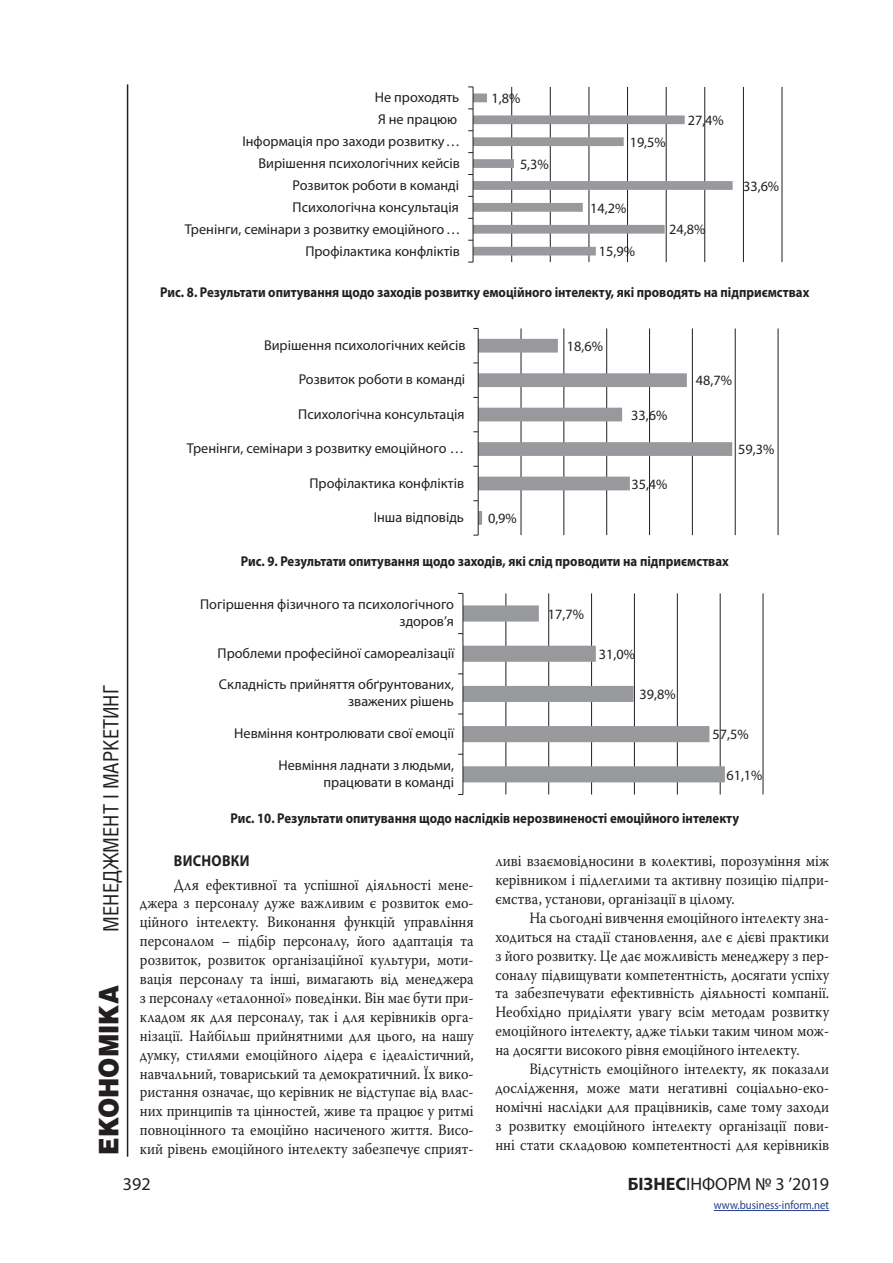
<style>
.page{position:relative;width:893px;height:1263px;background:#fff}
.page>*{position:absolute;margin:0;border:0;box-sizing:border-box;transform-origin:0 0}
.t1{font:900 27px "Helios";color:#231f20;scale:.9 1}
.t2{font:21px "Helios Cond";color:#231f20}
.t3{font:18px "Myriad Pro";color:#231f20}
.Osnova{font:15.75px/18.9px "Warnock Pro";color:#231f20;text-align:justify;scale:.9 1}
.Glavka{font:700 15.75px "Myriad Pro";letter-spacing:.02em;color:#231f20;scale:.9 1}
.t4{font:14.25px/17.1px "Myriad Pro";color:#231f20;text-align:right}
.Title_table{font:700 14.25px "Myriad Pro";color:#231f20;scale:.9 1}
.t5{font:12px "Myriad Pro";color:#253f8e;scale:.9 1}
.s1{font-weight:700}
</style>
<div class="page">
<hr style="left:127px;top:84px;width:1px;height:1073px;background:#231f20">
<hr style="left:714px;top:1210px;width:115px;height:1px;background:#253f8e">
<hr style="left:782px;top:87px;width:1px;height:175px;background:#231f20">
<hr style="left:743px;top:87px;width:1px;height:175px;background:#231f20">
<hr style="left:704px;top:87px;width:1px;height:175px;background:#231f20">
<hr style="left:666px;top:87px;width:1px;height:175px;background:#231f20">
<hr style="left:627px;top:87px;width:1px;height:175px;background:#231f20">
<hr style="left:589px;top:87px;width:1px;height:175px;background:#231f20">
<hr style="left:550px;top:87px;width:1px;height:175px;background:#231f20">
<hr style="left:511px;top:87px;width:1px;height:175px;background:#231f20">
<hr style="left:473px;top:87px;width:1px;height:175px;background:#231f20">
<svg style="left:468px;top:87px;width:265px;height:168px"></svg>
<hr style="left:778px;top:328px;width:1px;height:207px;background:#231f20">
<hr style="left:735px;top:328px;width:1px;height:207px;background:#231f20">
<hr style="left:692px;top:328px;width:1px;height:207px;background:#231f20">
<hr style="left:649px;top:328px;width:1px;height:207px;background:#231f20">
<hr style="left:606px;top:328px;width:1px;height:207px;background:#231f20">
<hr style="left:563px;top:328px;width:1px;height:207px;background:#231f20">
<hr style="left:521px;top:328px;width:1px;height:207px;background:#231f20">
<svg style="left:479px;top:339px;width:253px;height:186px"></svg>
<hr style="left:478px;top:328px;width:1px;height:207px;background:#231f20">
<hr style="left:763px;top:593px;width:1px;height:201px;background:#231f20">
<hr style="left:720px;top:593px;width:1px;height:201px;background:#231f20">
<hr style="left:677px;top:593px;width:1px;height:201px;background:#231f20">
<hr style="left:634px;top:593px;width:1px;height:201px;background:#231f20">
<hr style="left:591px;top:593px;width:1px;height:201px;background:#231f20">
<hr style="left:548px;top:593px;width:1px;height:201px;background:#231f20">
<hr style="left:505px;top:593px;width:1px;height:201px;background:#231f20">
<svg style="left:464px;top:605px;width:261px;height:177px"></svg>
<hr style="left:463px;top:593px;width:1px;height:201px;background:#231f20">
<p class="t4" style="left:375px;top:89px;width:86px">Не проходять</p>
<p class="t4" style="left:491px;top:90px;width:30px">1,8%</p>
<p class="t4" style="left:378px;top:111px;width:81px">Я не працюю</p>
<p class="t4" style="left:688px;top:111px;width:38px">27,4%</p>
<p class="t4" style="left:242px;top:132px;width:219px">Інформація про заходи розвитку …</p>
<p class="t4" style="left:630px;top:133px;width:38px">19,5%</p>
<p class="t4" style="left:258px;top:154px;width:203px">Вирішення психологічних кейсів</p>
<p class="t4" style="left:520px;top:155px;width:30px">5,3%</p>
<p class="t4" style="left:293px;top:176px;width:168px">Розвиток роботи в команді</p>
<p class="t4" style="left:743px;top:177px;width:38px">33,6%</p>
<p class="t4" style="left:293px;top:198px;width:168px">Психологічна консультація</p>
<p class="t4" style="left:590px;top:199px;width:38px">14,2%</p>
<p class="t4" style="left:185px;top:220px;width:277px">Тренінги, семінари з розвитку емоційного …</p>
<p class="t4" style="left:669px;top:221px;width:38px">24,8%</p>
<p class="t4" style="left:305px;top:242px;width:156px">Профілактика конфліктів</p>
<p class="t4" style="left:599px;top:243px;width:38px">15,9%</p>
<p class="Title_table" style="left:160px;top:283px;width:723px">Рис. 8. Результати опитування щодо заходів розвитку емоційного інтелекту, які проводять на підприємствах</p>
<p class="t4" style="left:264px;top:336px;width:203px">Вирішення психологічних кейсів</p>
<p class="t4" style="left:567px;top:337px;width:38px">18,6%</p>
<p class="t4" style="left:299px;top:371px;width:168px">Розвиток роботи в команді</p>
<p class="t4" style="left:696px;top:372px;width:38px">48,7%</p>
<p class="t4" style="left:298px;top:405px;width:168px">Психологічна консультація</p>
<p class="t4" style="left:631px;top:406px;width:38px">33,6%</p>
<p class="t4" style="left:187px;top:440px;width:278px">Тренінги, семінари з розвитку емоційного …</p>
<p class="t4" style="left:738px;top:441px;width:38px">59,3%</p>
<p class="t4" style="left:309px;top:474px;width:156px">Профілактика конфліктів</p>
<p class="t4" style="left:631px;top:475px;width:38px">35,4%</p>
<p class="t4" style="left:374px;top:509px;width:92px">Інша відповідь</p>
<p class="t4" style="left:488px;top:509px;width:30px">0,9%</p>
<p class="Title_table" style="left:241px;top:551px;width:544px">Рис. 9. Результати опитування щодо заходів, які слід проводити на підприємствах</p>
<h2 class="t2" style="left:98px;top:931px;width:248px;rotate:-90deg">МЕНЕДЖМЕНТ І МАРКЕТИНГ</h2>
<h1 class="t1" style="left:92px;top:1154px;width:189px;rotate:-90deg">ЕКОНОМІКА</h1>
<p class="t4" style="left:200px;top:595px;width:255px">Погіршення фізичного та психологічного здоров’я</p>
<p class="t4" style="left:218px;top:644px;width:238px">Проблеми професійної самореалізації</p>
<p class="t4" style="left:219px;top:675px;width:237px">Складність прийняття обґрунтованих, зважених рішень</p>
<p class="t4" style="left:234px;top:725px;width:221px">Невміння контролювати свої емоції</p>
<p class="t4" style="left:278px;top:756px;width:177px">Невміння ладнати з людьми, працювати в команді</p>
<p class="t4" style="left:548px;top:605px;width:38px">17,7%</p>
<p class="t4" style="left:599px;top:645px;width:38px">31,0%</p>
<p class="t4" style="left:640px;top:685px;width:38px">39,8%</p>
<p class="t4" style="left:712px;top:726px;width:38px">57,5%</p>
<p class="t4" style="left:726px;top:766px;width:38px">61,1%</p>
<p class="Title_table" style="left:230px;top:809px;width:567px">Рис. 10. Результати опитування щодо наслідків нерозвиненості емоційного інтелекту</p>
<p class="Glavka" style="left:174px;top:851px;width:86px">ВИСНОВКИ</p>
<p class="Osnova" style="left:140px;top:875px;width:372px;text-indent:34px">Для ефективної та успішної діяльності мене&shy;джера з персоналу дуже важливим є розвиток емо&shy;ційного інтелекту. Виконання функцій управління персоналом – підбір персоналу, його адаптація та розвиток, розвиток організаційної культури, моти&shy;вація персоналу та інші, вимагають від менеджера з персоналу «еталонної» поведінки. Він має бути при&shy;кладом як для персоналу, так і для керівників орга&shy;нізації. Найбільш прийнятними для цього, на нашу думку, стилями емоційного лідера є ідеалістичний, навчальний, товариський та демократичний. Їх вико&shy;ристання означає, що керівник не відступає від влас&shy;них принципів та цінностей, живе та працює у ритмі повноцінного та емоційно насиченого життя. Висо&shy;кий рівень емоційного інтелекту забезпечує сприят-</p>
<p class="Osnova" style="left:495px;top:851px;width:372px">ливі взаємовідносини в колективі, порозуміння між керівником і підлеглими та активну позицію підпри&shy;ємства, установи, організації в цілому.</p>
<p class="Osnova" style="left:495px;top:908px;width:372px;text-indent:34px">На сьогодні вивчення емоційного інтелекту зна&shy;ходиться на стадії становлення, але є дієві практики з його розвитку. Це дає можливість менеджеру з пер&shy;соналу підвищувати компетентність, досягати успіху та забезпечувати ефективність діяльності компанії.<br>Необхідно приділяти увагу всім методам розвитку емоційного інтелекту, адже тільки таким чином мож&shy;на досягти високого рівня емоційного інтелекту.</p>
<p class="Osnova" style="left:495px;top:1059px;width:372px;text-indent:34px">Відсутність емоційного інтелекту, як показали дослідження, може мати негативні соціально-еко&shy;номічні наслідки для працівників, саме тому заходи з розвитку емоційного інтелекту організації пови&shy;нні стати складовою компетентності для керівників</p>
<p class="t3" style="left:123px;top:1173px;width:29px">392</p>
<p class="t3" style="left:628px;top:1173px;width:203px"><span class="s1">БІЗНЕС</span>ІНФОРМ № 3 ’2019</p>
<p class="t5" style="left:714px;top:1198px;width:130px">www.business-inform.net</p>
</div>
